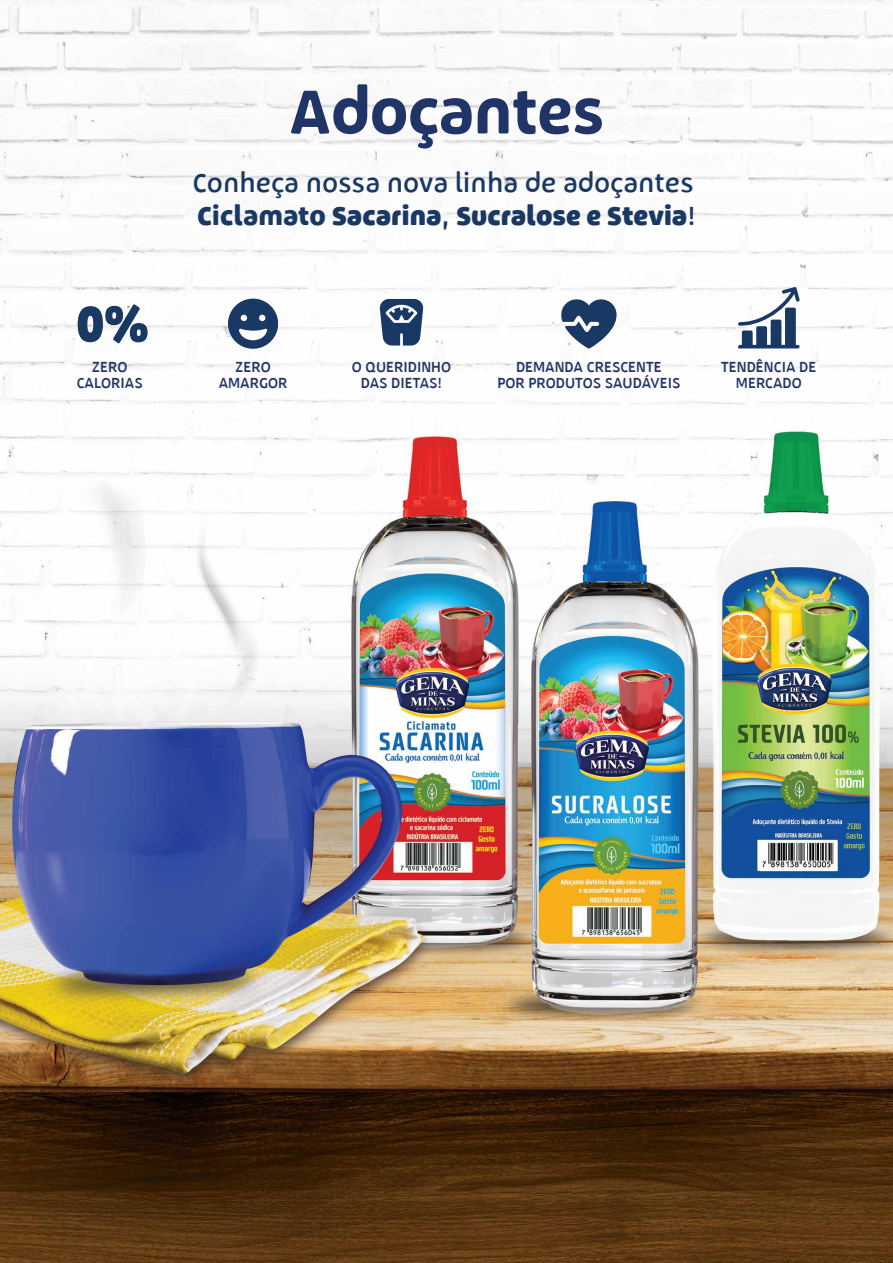
<style>
.page{position:relative;width:893px;height:1263px;background:#fff}
.page>*{position:absolute;margin:0;border:0;box-sizing:border-box;transform-origin:0 0}
.t1{font:600 79.2px "Lawabo";letter-spacing:-.01em;color:#213468}
.t2{font:33.3px/33.5px "Lawabo";color:#1a3864}
.t3{font:18.45px/15.5px "Lawabo";color:#213468;text-align:center}
.s1{font-weight:700}
.s2{font-weight:800}
</style>
<div class="page">
<img style="left:0;top:0;width:893px;height:1263px">
<svg style="left:78px;top:304px;width:70px;height:40px"></svg>
<svg style="left:379px;top:299px;width:44px;height:47px"></svg>
<svg style="left:738px;top:287px;width:62px;height:61px"></svg>
<svg style="left:561px;top:295px;width:56px;height:54px"></svg>
<svg style="left:228px;top:299px;width:51px;height:51px"></svg>
<h1 class="t1" style="left:289px;top:67px;width:316px">Adoçantes</h1>
<h2 class="t2" style="left:193px;top:164px;width:504px">Conheça nossa nova linha de adoçantes<br><span class="s1">Ciclamato</span> <span class="s2">Sacarina</span>, <span class="s2">Sucralose e Stevia</span>!</h2>
<p class="t3" style="left:77px;top:359px;width:67px">ZERO<br>CALORIAS</p>
<p class="t3" style="left:352px;top:359px;width:101px">O QUERIDINHO<br>DAS DIETAS!</p>
<p class="t3" style="left:721px;top:359px;width:97px">TENDÊNCIA DE<br>MERCADO</p>
<p class="t3" style="left:219px;top:359px;width:70px">ZERO<br>AMARGOR</p>
<p class="t3" style="left:497px;top:359px;width:185px">DEMANDA CRESCENTE<br>POR PRODUTOS SAUDÁVEIS</p>
</div>
